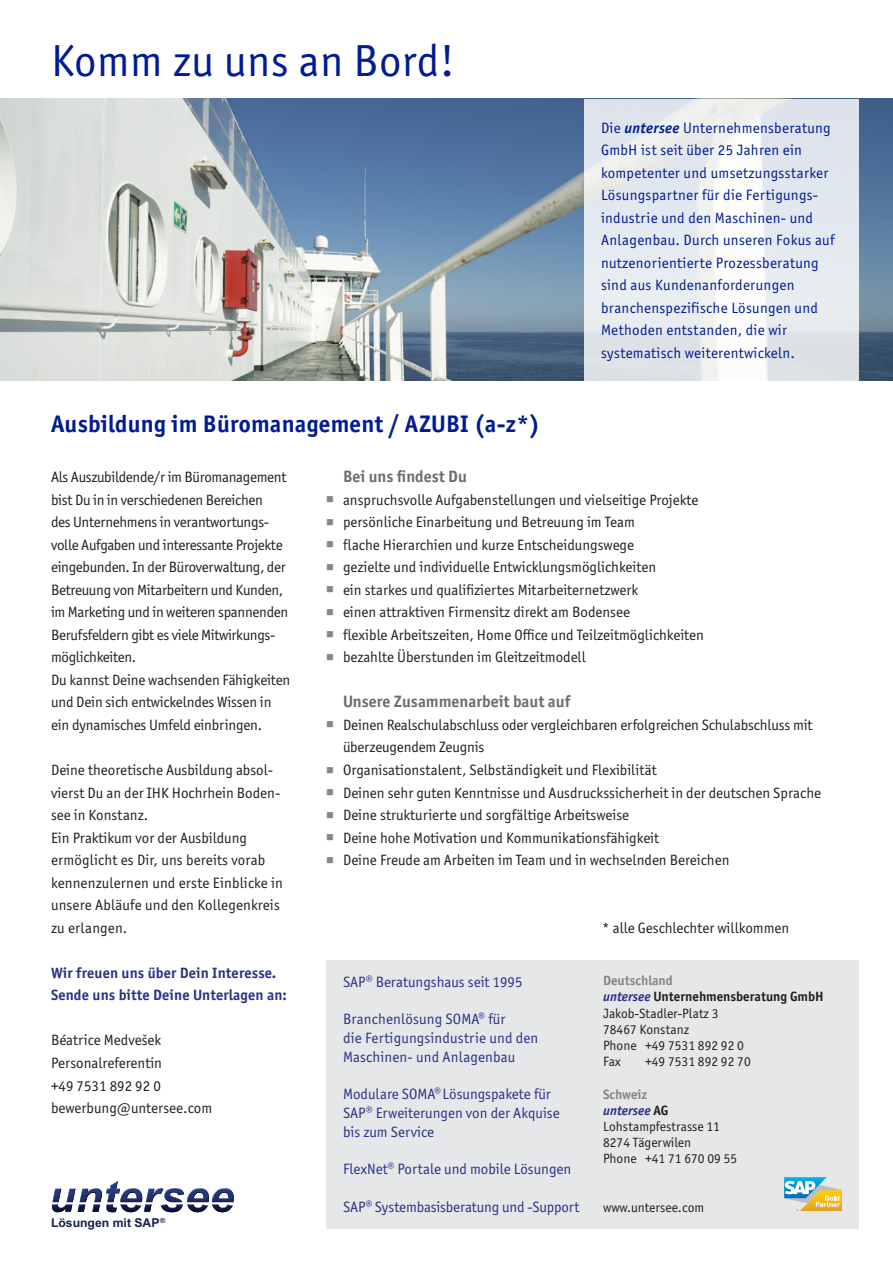
<style>
.page{position:relative;width:893px;height:1263px;background:#fff}
.page>*{position:absolute;margin:0;border:0;box-sizing:border-box;transform-origin:0 0}
.t1{font:45px "Officina Sans ITC Pro";letter-spacing:.01em;color:#001b93}
.t2{font:700 24px "Officina Sans ITC Pro";letter-spacing:.01em;color:#001b93}
.t3{font:700 16.5px "Officina Sans ITC Pro";color:#6c6d70}
.t4{font:15px/22.5px "Officina Sans ITC Pro";color:#231f20}
.t5{font:15px/22.5px "Officina Sans ITC Pro";letter-spacing:.02em;color:#001b93}
.t6{font:15px/22.5px "Officina Sans ITC Pro";letter-spacing:-.02em;color:#231f20}
.Firmenprofilfliesste{font:15px "Officina Sans ITC Pro";color:#2a3386}
.t7{font:700 15px/22.5px "Officina Sans ITC Pro";letter-spacing:.01em;color:#2a3386}
.Adressblocktext{font:13.5px "Officina Sans ITC Pro";color:#231f20}
.Adressblocktitel{font:700 13.5px/16.2px "Officina Sans ITC Pro";color:#231f20}
.Adressblocktitel-2{font:italic 700 13.5px/16.2px "Officina Sans ITC Pro";color:#2a3386}
.t8{font:700 12.15px "Arial";color:#17204d}
.s1{font-weight:700;font-style:italic}
.s2{color:#888585}
.s3{font-style:italic;color:#2a3386}
.s4{font-style:normal;color:#888585}
.s5{font-style:normal;color:#231f20}
</style>
<div class="page">
<img style="left:0;top:99px;width:893px;height:282px">
<svg style="left:584px;top:99px;width:275px;height:282px;fill:#e5eaef"></svg>
<div style="left:326px;top:960px;width:533px;height:269px;background:#e6e7e9"></div>
<svg style="left:784px;top:1177px;width:58px;height:34px"></svg>
<svg style="left:52px;top:1181px;width:182px;height:31px"></svg>
<p class="t1" style="left:51px;top:35px;width:405px">Komm zu uns an Bord!</p>
<p class="t5" style="left:601px;top:116px;width:235px">Die <span class="s1">untersee</span> Unternehmensberatung GmbH ist seit über 25 Jahren ein kompetenter und umsetzungsstarker Lösungspartner für die Fertigungs&shy;industrie und den Maschinen- und Anlagenbau. Durch unseren Fokus auf nutzenorientierte Prozessberatung sind aus Kundenanforderungen branchenspezifische Lösungen und Methoden entstanden, die wir systematisch weiterentwickeln.</p>
<p class="t2" style="left:51px;top:409px;width:491px">Ausbildung im Büromanagement / AZUBI (a-z*)</p>
<p class="t6" style="left:51px;top:466px;width:239px">Als Auszubildende/r im Büromanagement bist Du in in verschiedenen Bereichen<br>des Unternehmens in verantwortungs&shy;volle Aufgaben und interessante Projekte eingebunden. In der Büroverwaltung, der Betreuung von Mitarbeitern und Kunden, im Marketing und in weiteren spannenden Berufsfeldern gibt es viele Mitwirkungs&shy;möglichkeiten.</p>
<p class="t4" style="left:51px;top:668px;width:241px">Du kannst Deine wachsenden Fähigkeiten und Dein sich entwickelndes Wissen in ein dynamisches Umfeld einbringen.</p>
<p class="t4" style="left:51px;top:759px;width:231px">Deine theoretische Ausbildung absol&shy;vierst Du an der IHK Hochrhein Boden&shy;see in Konstanz.</p>
<p class="t4" style="left:51px;top:826px;width:234px">Ein Praktikum vor der Ausbildung ermöglicht es Dir, uns bereits vorab kennenzulernen und erste Einblicke in unsere Abläufe und den Kollegenkreis zu erlangen.</p>
<p class="t7" style="left:51px;top:961px;width:238px">Wir freuen uns über Dein Interesse.<br>Sende uns bitte Deine Unterlagen an:</p>
<p class="t4" style="left:51px;top:1029px;width:112px">Béatrice Medvešek</p>
<p class="t4" style="left:51px;top:1052px;width:112px">Personalreferentin</p>
<p class="t4" style="left:51px;top:1074px;width:111px">+49 7531 892 92 0</p>
<p class="t4" style="left:51px;top:1097px;width:163px">bewerbung@untersee.com</p>
<p class="t3" style="left:343px;top:466px;width:125px">Bei uns findest Du</p>
<p class="t4" style="left:343px;top:488px;width:357px">anspruchsvolle Aufgabenstellungen und vielseitige Projekte</p>
<p class="t4" style="left:343px;top:511px;width:293px">persönliche Einarbeitung und Betreuung im Team</p>
<p class="t4" style="left:343px;top:533px;width:293px">flache Hierarchien und kurze Entscheidungswege</p>
<p class="t4" style="left:343px;top:556px;width:315px">gezielte und individuelle Entwicklungsmöglichkeiten</p>
<p class="t4" style="left:343px;top:578px;width:297px">ein starkes und qualifiziertes Mitarbeiternetzwerk</p>
<p class="t4" style="left:343px;top:601px;width:288px">einen attraktiven Firmensitz direkt am Bodensee</p>
<p class="t4" style="left:343px;top:623px;width:362px">flexible Arbeitszeiten, Home Office und Teilzeitmöglichkeiten</p>
<p class="t4" style="left:343px;top:646px;width:244px">bezahlte Überstunden im Gleitzeitmodell</p>
<p class="t3" style="left:343px;top:691px;width:229px">Unsere Zusammenarbeit baut auf</p>
<p class="t4" style="left:343px;top:713px;width:471px">Deinen Realschulabschluss oder vergleichbaren erfolgreichen Schulabschluss mit überzeugendem Zeugnis</p>
<p class="t4" style="left:343px;top:759px;width:315px">Organisationstalent, Selbständigkeit und Flexibilität</p>
<p class="t4" style="left:343px;top:781px;width:480px">Deinen sehr guten Kenntnisse und Ausdruckssicherheit in der deutschen Sprache</p>
<p class="t4" style="left:343px;top:804px;width:288px">Deine strukturierte und sorgfältige Arbeitsweise</p>
<p class="t4" style="left:343px;top:826px;width:318px">Deine hohe Motivation und Kommunikationsfähigkeit</p>
<p class="t4" style="left:343px;top:849px;width:388px">Deine Freude am Arbeiten im Team und in wechselnden Bereichen</p>
<p class="t4" style="left:602px;top:916px;width:189px">* alle Geschlechter willkommen</p>
<p class="Firmenprofilfliesste" style="left:343px;top:973px;width:181px">SAP® Beratungshaus seit 1995</p>
<p class="Firmenprofilfliesste" style="left:343px;top:1010px;width:164px">Branchenlösung SOMA® für</p>
<p class="Firmenprofilfliesste" style="left:343px;top:1029px;width:197px">die Fertigungsindustrie und den</p>
<p class="Firmenprofilfliesste" style="left:343px;top:1048px;width:174px">Maschinen- und Anlagenbau</p>
<p class="Firmenprofilfliesste" style="left:343px;top:1085px;width:209px">Modulare SOMA® Lösungspakete für</p>
<p class="Firmenprofilfliesste" style="left:343px;top:1104px;width:218px">SAP® Erweiterungen von der Akquise</p>
<p class="Firmenprofilfliesste" style="left:343px;top:1123px;width:93px">bis zum Service</p>
<p class="Firmenprofilfliesste" style="left:343px;top:1160px;width:230px">FlexNet® Portale und mobile Lösungen</p>
<p class="Firmenprofilfliesste" style="left:343px;top:1198px;width:238px">SAP® Systembasisberatung und -Support</p>
<p class="Adressblocktitel" style="left:603px;top:972px;width:222px"><span class="s2">Deutschland<br></span><span class="s3">untersee</span> Unternehmensberatung GmbH</p>
<p class="Adressblocktext" style="left:603px;top:1005px;width:117px">Jakob-Stadler-Platz 3</p>
<p class="Adressblocktext" style="left:603px;top:1021px;width:88px">78467 Konstanz</p>
<p class="Adressblocktext" style="left:603px;top:1037px;width:142px">Phone +49 7531 892 92 0</p>
<p class="Adressblocktext" style="left:603px;top:1054px;width:19px">Fax</p>
<p class="Adressblocktext" style="left:645px;top:1054px;width:107px">+49 7531 892 92 70</p>
<p class="Adressblocktitel-2" style="left:603px;top:1086px;width:67px"><span class="s4">Schweiz </span>untersee <span class="s5">AG</span></p>
<p class="Adressblocktext" style="left:603px;top:1118px;width:118px">Lohstampfestrasse 11</p>
<p class="Adressblocktext" style="left:603px;top:1135px;width:90px">8274 Tägerwilen</p>
<p class="Adressblocktext" style="left:603px;top:1151px;width:136px">Phone +41 71 670 09 55</p>
<p class="Adressblocktext" style="left:603px;top:1199px;width:103px">www.untersee.com</p>
<p class="t8" style="left:51px;top:1214px;width:116px">Lösungen mit SAP<sup>®</sup></p>
</div>
